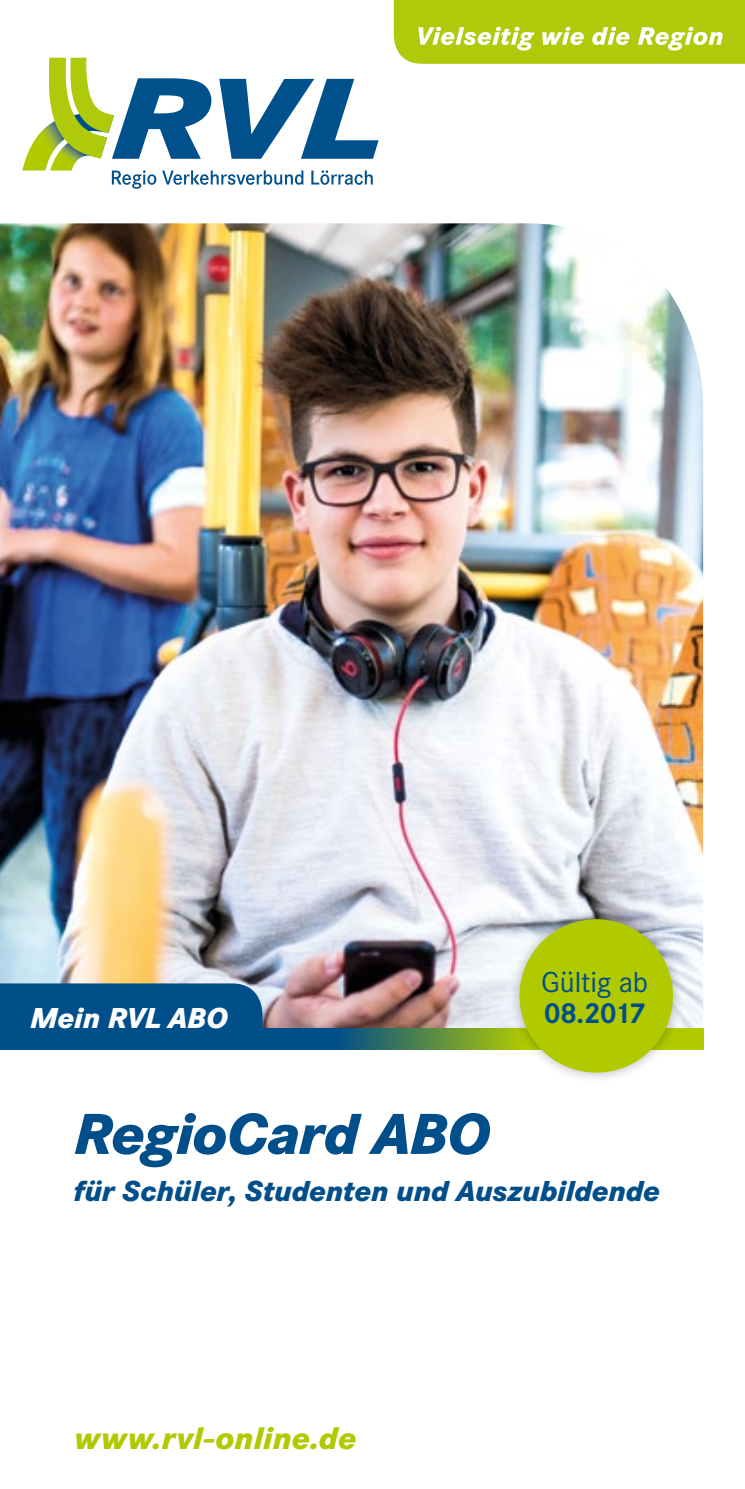
<style>
.page{position:relative;width:745px;height:1489px;background:#fff}
.page>*{position:absolute;margin:0;border:0;box-sizing:border-box;transform-origin:0 0}
.t1{font:italic 800 60px "Corporate S";letter-spacing:-.015em;color:#004e8a}
.t2{font:italic 800 32.5px "Corporate S";letter-spacing:.005em;color:#b1ca00}
.t3{font:italic 800 30px "Corporate S";letter-spacing:-.005em;color:#004e8a}
.t4{font:italic 800 30px "Corporate S";letter-spacing:-.005em;color:#fff}
.t5{font:30px "Corporate S";letter-spacing:-.005em;color:#004e8a}
.t6{font:700 30px "Corporate S";letter-spacing:-.065em;color:#004e8a}
</style>
<div class="page">
<img style="left:0;top:223px;width:702px;height:805px">
<div style="left:0;top:1028px;width:702px;height:21px;background:#b1ca00"></div>
<svg style="left:262px;top:1028px;width:245px;height:21px;background:#37745e"></svg>
<svg style="left:22px;top:58px;width:356px;height:131px"></svg>
<svg style="left:393px;top:0;width:351px;height:64px;background:#b8d028"></svg>
<div style="left:0;top:983px;width:262px;height:66px;background:#004e8a"></div>
<div style="left:507px;top:907px;width:177px;height:177px;background:#000;opacity:.3"></div>
<div style="left:519px;top:919px;width:153px;height:153px;background:#b1ca00;border-radius:50%"></div>
<p class="t4" style="left:30px;top:999px;width:199px">Mein RVL ABO</p>
<p class="t5" style="left:541px;top:964px;width:108px">Gültig ab</p>
<p class="t6" style="left:543px;top:995px;width:103px">08.2017</p>
<h1 class="t1" style="left:74px;top:1097px;width:417px">RegioCard ABO</h1>
<p class="t3" style="left:74px;top:1172px;width:587px">für Schüler, Studenten und Auszubildende</p>
<p class="t2" style="left:75px;top:1417px;width:283px">www.rvl-online.de</p>
</div>
